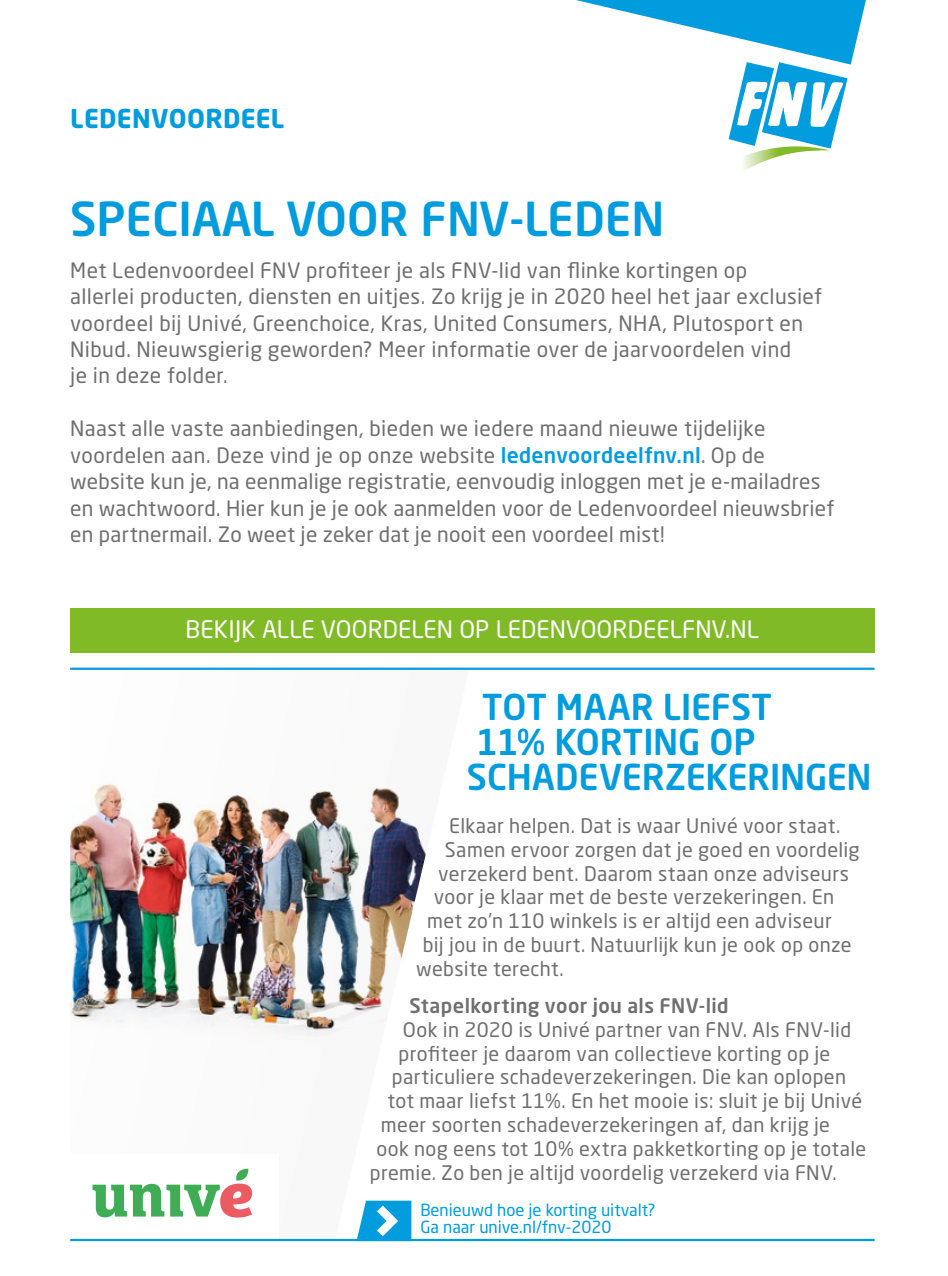
<style>
.page{position:relative;width:948px;height:1276px;background:#fff}
.page>*{position:absolute;margin:0;border:0;box-sizing:border-box;transform-origin:0 0}
.t1{font:500 46.35px "Neo Sans Pro";color:#009cde}
.t2{font:500 35.32px/35.3px "Neo Sans Pro";letter-spacing:-.005em;color:#009cde}
.t3{font:700 25.65px "Neo Sans Pro";letter-spacing:.01em;color:#009cde}
.t4{font:23.85px "Neo Sans Pro";letter-spacing:.005em;color:#fff}
.t5{font:20.93px/26.6px "Neo Sans Pro";letter-spacing:.015em;color:#706f6f}
.t6{font:19.8px "Neo Sans Pro";letter-spacing:.015em;color:#706f6f}
.t7{font:500 19.8px "Neo Sans Pro";letter-spacing:.02em;color:#706f6f}
.t8{font:16.43px/17.6px "Neo Sans Pro";color:#009cde}
.s1{font-weight:500;color:#009cde}
</style>
<div class="page">
<svg style="left:576px;top:0;width:290px;height:171px"></svg>
<img style="left:70px;top:784px;width:399px;height:455px">
<div style="left:70px;top:1154px;width:209px;height:87px;background:#fff"></div>
<svg style="left:92px;top:1168px;width:160px;height:49px"></svg>
<div style="left:70px;top:608px;width:804px;height:44px;background:#80ba27"></div>
<hr style="left:70px;top:1239px;width:804px;height:2px;background:#009cde">
<hr style="left:70px;top:667px;width:804px;height:3px;background:#009cde">
<svg style="left:356px;top:1200px;width:55px;height:39px"></svg>
<p class="t3" style="left:70px;top:102px;width:215px">LEDENVOORDEEL</p>
<h1 class="t1" style="left:70px;top:189px;width:595px">SPECIAAL VOOR FNV-LEDEN</h1>
<p class="t5" style="left:70px;top:256px;width:753px">Met Ledenvoordeel FNV profiteer je als FNV-lid van flinke kortingen op<br>allerlei producten, diensten en uitjes. Zo krijg je in 2020 heel het jaar exclusief voordeel bij Univé, Greenchoice, Kras, United Consumers, NHA, Plutosport en Nibud. Nieuwsgierig geworden? Meer informatie over de jaarvoordelen vind<br>je in deze folder.</p>
<p class="t5" style="left:70px;top:415px;width:765px">Naast alle vaste aanbiedingen, bieden we iedere maand nieuwe tijdelijke voordelen aan. Deze vind je op onze website <span class="s1">ledenvoordeelfnv.nl</span>. Op de website kun je, na eenmalige registratie, eenvoudig inloggen met je e-mailadres en wachtwoord. Hier kun je je ook aanmelden voor de Ledenvoordeel nieuwsbrief en partnermail. Zo weet je zeker dat je nooit een voordeel mist!</p>
<p class="t4" style="left:185px;top:614px;width:574px">BEKIJK ALLE VOORDELEN OP LEDENVOORDEELFNV.NL</p>
<h2 class="t2" style="left:466px;top:688px;width:406px;text-indent:15px">TOT MAAR LIEFST<br>11% KORTING OP<br>SCHADEVERZEKERINGEN</h2>
<p class="t6" style="left:449px;top:813px;width:392px">Elkaar helpen. Dat is waar Univé voor staat.</p>
<p class="t6" style="left:444px;top:837px;width:416px">Samen ervoor zorgen dat je goed en voordelig</p>
<p class="t6" style="left:438px;top:861px;width:412px">verzekerd bent. Daarom staan onze adviseurs</p>
<p class="t6" style="left:433px;top:885px;width:402px">voor je klaar met de beste verzekeringen. En</p>
<p class="t6" style="left:427px;top:908px;width:406px">met zo’n 110 winkels is er altijd een adviseur</p>
<p class="t6" style="left:422px;top:932px;width:430px">bij jou in de buurt. Natuurlijk kun je ook op onze</p>
<p class="t6" style="left:416px;top:956px;width:149px">website terecht.</p>
<p class="t7" style="left:409px;top:993px;width:320px">Stapelkorting voor jou als FNV-lid</p>
<p class="t6" style="left:403px;top:1017px;width:449px">Ook in 2020 is Univé partner van FNV. Als FNV-lid</p>
<p class="t6" style="left:398px;top:1041px;width:433px">profiteer je daarom van collectieve korting op je</p>
<p class="t6" style="left:392px;top:1065px;width:455px">particuliere schadeverzekeringen. Die kan oplopen</p>
<p class="t6" style="left:387px;top:1088px;width:476px">tot maar liefst 11%. En het mooie is: sluit je bij Univé</p>
<p class="t6" style="left:381px;top:1112px;width:450px">meer soorten schadeverzekeringen af, dan krijg je</p>
<p class="t6" style="left:376px;top:1136px;width:491px">ook nog eens tot 10% extra pakketkorting op je totale</p>
<p class="t6" style="left:369px;top:1160px;width:468px">premie. Zo ben je altijd voordelig verzekerd via FNV.</p>
<p class="t8" style="left:420px;top:1200px;width:236px">Benieuwd hoe je korting uitvalt?<br>Ga naar unive.nl/fnv-2020</p>
</div>
